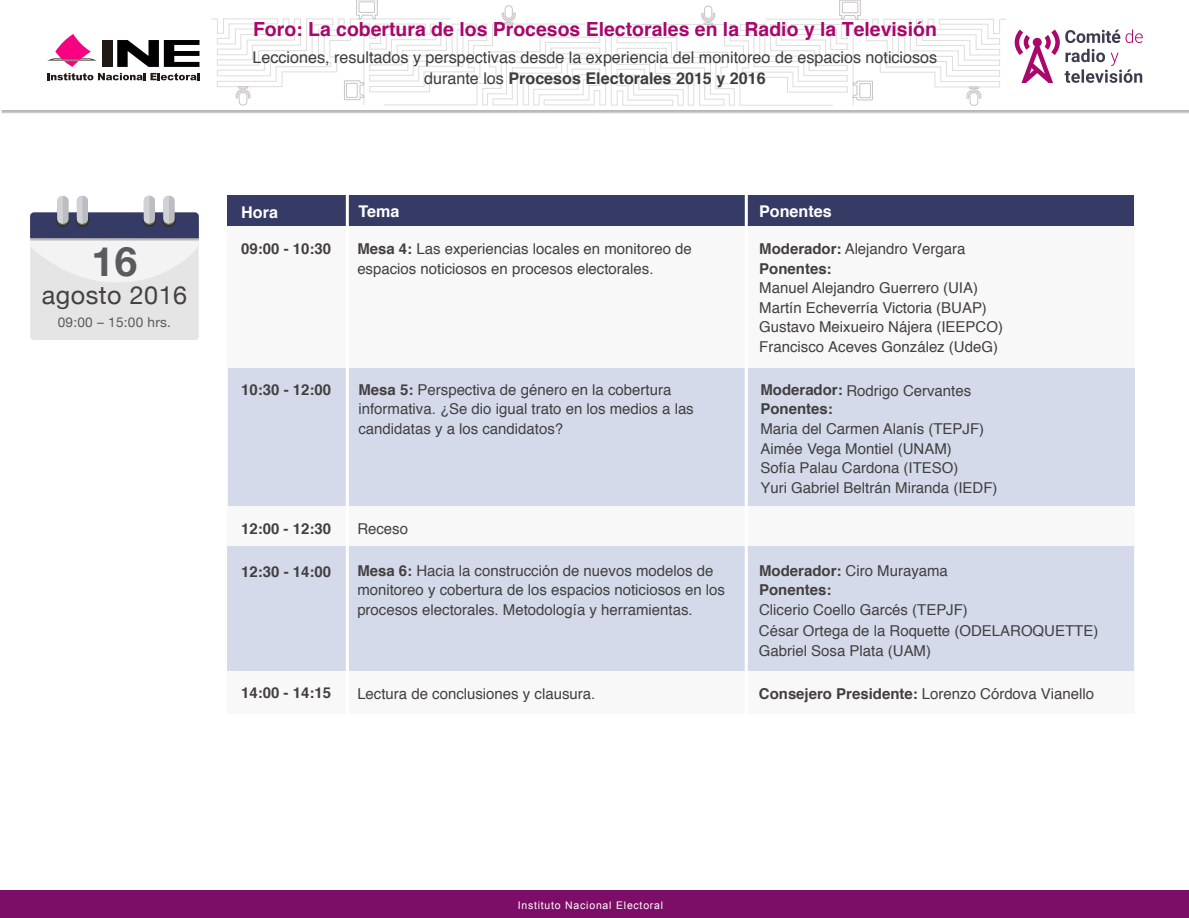
<style>
.page{position:relative;width:1189px;height:918px;background:#fff}
.page>*{position:absolute;margin:0;border:0;box-sizing:border-box;transform-origin:0 0}
.t1{font:700 40.35px "Helvetica Neue";color:#5b5b5f}
.t2{font:25.2px "Helvetica Neue";letter-spacing:.02em;color:#434142}
.t3{font:700 19.5px "Helvetica";color:#a9076b}
.t4{font:16.05px/21px "Helvetica";color:#3d3d3f;text-align:center}
.t5{font:700 16.05px "Helvetica";color:#fff}
.t6{font:15px/19.6px "Helvetica";color:#423f40}
.t7{font:700 15px/19.6px "Helvetica";color:#423f40}
.t8{font:13.65px "Helvetica Neue";letter-spacing:.02em;color:#5b5b5f}
.t9{font:10.5px "Arial";letter-spacing:.075em;color:#fff}
.s1{font-weight:700}
.s2{font-weight:400}
</style>
<div class="page">
<div style="left:2px;top:92px;width:1187px;height:22px;background:linear-gradient(to right,#c1c1c2,#c2c1c2)"></div>
<div style="left:1px;top:0;width:1188px;height:109px;background:#fff"></div>
<svg style="left:211px;top:0;width:795px;height:106px"></svg>
<div style="left:30px;top:212px;width:169px;height:128px;background:#e5e5e5;border-radius:4px"></div>
<svg style="left:30px;top:196px;width:169px;height:86px"></svg>
<div style="left:228px;top:196px;width:907px;height:517px;background:#f6f6f7"></div>
<div style="left:227px;top:195px;width:907px;height:31px;background:#363b66"></div>
<div style="left:228px;top:368px;width:907px;height:137px;background:#d4dae9"></div>
<div style="left:228px;top:546px;width:906px;height:124px;background:#d4dae9"></div>
<hr style="left:346px;top:194px;width:3px;height:554px;background:#fff">
<hr style="left:745px;top:194px;width:3px;height:554px;background:#fff">
<div style="left:0;top:890px;width:1189px;height:27px;background:#7d0e68"></div>
<div style="left:102px;top:40px;width:10px;height:27px;background:#211915"></div>
<svg style="left:117px;top:40px;width:83px;height:27px"></svg>
<svg style="left:47px;top:34px;width:50px;height:33px"></svg>
<svg style="left:47px;top:73px;width:153px;height:7px"></svg>
<svg style="left:1015px;top:30px;width:128px;height:53px"></svg>
<h1 class="t1" style="left:92px;top:230px;width:47px">16</h1>
<h2 class="t2" style="left:42px;top:277px;width:147px">agosto 2016</h2>
<p class="t8" style="left:58px;top:312px;width:115px">09:00 – 15:00 hrs.</p>
<h3 class="t3" style="left:253px;top:13px;width:685px">Foro: La cobertura de los Procesos Electorales en la Radio y la Televisión</h3>
<p class="t4" style="left:253px;top:47px;width:686px">Lecciones, resultados y perspectivas desde la experiencia del monitoreo de espacios noticiosos durante los <span class="s1">Procesos Electorales 2015 y 2016</span></p>
<p class="t5" style="left:241px;top:199px;width:38px">Hora</p>
<p class="t5" style="left:358px;top:198px;width:42px">Tema</p>
<p class="t5" style="left:759px;top:198px;width:74px">Ponentes</p>
<p class="t7" style="left:241px;top:239px;width:91px">09:00 - 10:30</p>
<p class="t6" style="left:357px;top:239px;width:336px"><span class="s1">Mesa 4:</span> Las experiencias locales en monitoreo de espacios noticiosos en procesos electorales.</p>
<p class="t6" style="left:759px;top:240px;width:208px"><span class="s1">Moderador:</span> Alejandro Vergara</p>
<p class="t7" style="left:759px;top:258px;width:74px">Ponentes:</p>
<p class="t6" style="left:759px;top:278px;width:245px">Manuel Alejandro Guerrero (UIA)<br>Martín Echeverría Victoria (BUAP)<br>Gustavo Meixueiro Nájera (IEEPCO)<br>Francisco Aceves González (UdeG)</p>
<p class="t7" style="left:241px;top:379px;width:91px">10:30 - 12:00</p>
<p class="t6" style="left:358px;top:380px;width:337px"><span class="s1">Mesa 5:</span> Perspectiva de género en la cobertura informativa. ¿Se dio igual trato en los medios a las candidatas y a los candidatos?</p>
<p class="t6" style="left:760px;top:381px;width:212px"><span class="s1">Moderador:</span> Rodrigo Cervantes</p>
<p class="t7" style="left:760px;top:399px;width:74px">Ponentes:</p>
<p class="t6" style="left:760px;top:419px;width:239px">Maria del Carmen Alanís (TEPJF)<br>Aimée Vega Montiel (UNAM)<br>Sofía Palau Cardona (ITESO)<br>Yuri Gabriel Beltrán Miranda (IEDF)</p>
<p class="t7" style="left:241px;top:518px;width:91px">12:00 - 12:30</p>
<p class="t7" style="left:241px;top:561px;width:91px">12:30 - 14:00</p>
<p class="t6" style="left:357px;top:519px;width:52px">Receso</p>
<p class="t6" style="left:357px;top:561px;width:369px"><span class="s1">Mesa 6:</span> Hacia la construcción de nuevos modelos de monitoreo y cobertura de los espacios noticiosos en los procesos electorales. Metodología y herramientas.</p>
<p class="t7" style="left:759px;top:560px;width:190px">Moderador: <span class="s2">Ciro Murayama<br></span>Ponentes:</p>
<p class="t6" style="left:759px;top:599px;width:341px;line-height:20.7px">Clicerio Coello Garcés (TEPJF)<br>César Ortega de la Roquette (ODELAROQUETTE)<br>Gabriel Sosa Plata (UAM)</p>
<p class="t7" style="left:241px;top:683px;width:91px">14:00 - 14:15</p>
<p class="t6" style="left:357px;top:684px;width:239px">Lectura de conclusiones y clausura.</p>
<p class="t6" style="left:759px;top:684px;width:337px"><span class="s1">Consejero Presidente:</span> Lorenzo Córdova Vianello</p>
<p class="t9" style="left:518px;top:897px;width:147px">Instituto Nacional Electoral</p>
</div>
